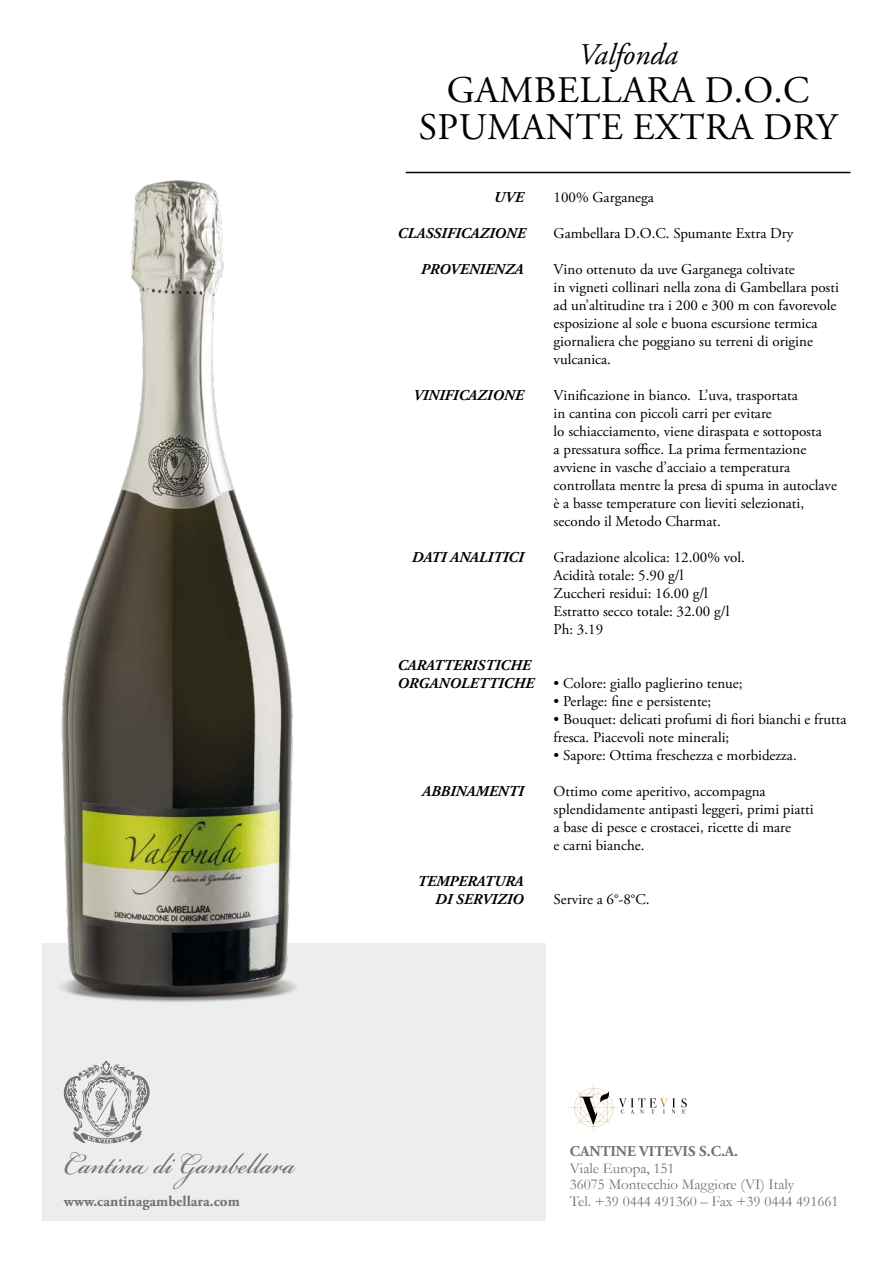
<style>
.page{position:relative;width:893px;height:1263px;background:#fff}
.page>*{position:absolute;margin:0;border:0;box-sizing:border-box;transform-origin:0 0}
.t1{font:45px "Bickham Script Pro";color:#707172;scale:.9 1}
.t2{font:37.5px/37.5px "Adobe Garamond Pro";letter-spacing:.015em;color:#000;text-align:center}
.t3{font:italic 30px "Adobe Garamond Pro";color:#000}
.t4{font:15px/18px "Adobe Garamond Pro";color:#000}
.t5{font:italic 700 15px/18px "Adobe Garamond Pro";color:#000}
.t6{font:15px/16.5px "Garamond";color:#707172}
.t7{font:700 15px "Adobe Garamond Pro";color:#707172}
</style>
<div class="page">
<div style="left:43px;top:943px;width:503px;height:277px;background:#eceded"></div>
<svg style="left:64px;top:1060px;width:86px;height:83px"></svg>
<svg style="left:570px;top:1083px;width:105px;height:48px"></svg>
<svg style="left:681px;top:1098px;width:6px;height:15px"></svg>
<hr style="left:406px;top:172px;width:444px;height:1px;background:#000">
<img style="left:42px;top:180px;width:255px;height:846px">
<h1 class="t1" style="left:64px;top:1131px;width:260px">Cantina di Gambellara</h1>
<p class="t7" style="left:64px;top:1192px;width:177px">www.cantinagambellara.com</p>
<h3 class="t3" style="left:578px;top:37px;width:101px">Valfonda</h3>
<h2 class="t2" style="left:419px;top:72px;width:420px">GAMBELLARA D.O.C<br>SPUMANTE EXTRA DRY</h2>
<p class="t5" style="left:494px;top:188px;width:31px">UVE</p>
<p class="t4" style="left:554px;top:189px;width:102px">100% Garganega</p>
<p class="t5" style="left:398px;top:224px;width:130px">CLASSIFICAZIONE</p>
<p class="t4" style="left:554px;top:225px;width:241px">Gambellara D.O.C. Spumante Extra Dry</p>
<p class="t5" style="left:421px;top:260px;width:104px">PROVENIENZA</p>
<p class="t4" style="left:554px;top:261px;width:287px">Vino ottenuto da uve Garganega coltivate<br>in vigneti collinari nella zona di Gambellara posti ad un’altitudine tra i 200 e 300 m con favorevole esposizione al sole e buona escursione termica giornaliera che poggiano su terreni di origine vulcanica.</p>
<p class="t5" style="left:413px;top:386px;width:112px">VINIFICAZIONE</p>
<p class="t4" style="left:554px;top:387px;width:285px">Vinificazione in bianco. L’uva, trasportata<br>in cantina con piccoli carri per evitare<br>lo schiacciamento, viene diraspata e sottoposta<br>a pressatura soffice. La prima fermentazione avviene in vasche d’acciaio a temperatura controllata mentre la presa di spuma in autoclave è a basse temperature con lieviti selezionati, secondo il Metodo Charmat.</p>
<p class="t5" style="left:412px;top:548px;width:113px">DATI ANALITICI</p>
<p class="t4" style="left:554px;top:549px;width:193px">Gradazione alcolica: 12.00% vol.<br>Acidità totale: 5.90 g/l<br>Zuccheri residui: 16.00 g/l<br>Estratto secco totale: 32.00 g/l<br>Ph: 3.19</p>
<p class="t5" style="left:398px;top:656px;width:138px">CARATTERISTICHE<br>ORGANOLETTICHE</p>
<p class="t4" style="left:554px;top:675px;width:191px">• Colore: giallo paglierino tenue;</p>
<p class="t4" style="left:554px;top:693px;width:159px">• Perlage: fine e persistente;</p>
<p class="t4" style="left:554px;top:711px;width:294px">• Bouquet: delicati profumi di fiori bianchi e frutta fresca. Piacevoli note minerali;</p>
<p class="t4" style="left:554px;top:747px;width:245px">• Sapore: Ottima freschezza e morbidezza.</p>
<p class="t5" style="left:422px;top:782px;width:103px">ABBINAMENTI</p>
<p class="t4" style="left:554px;top:783px;width:261px">Ottimo come aperitivo, accompagna splendidamente antipasti leggeri, primi piatti a base di pesce e crostacei, ricette di mare<br>e carni bianche.</p>
<p class="t5" style="left:417px;top:872px;width:108px;text-align:right">TEMPERATURA<br>DI SERVIZIO</p>
<p class="t4" style="left:554px;top:891px;width:98px">Servire a 6°-8°C.</p>
<p class="t7" style="left:570px;top:1143px;width:170px">CANTINE VITEVIS S.C.A.</p>
<p class="t6" style="left:570px;top:1159px;width:270px">Viale Europa, 151<br>36075 Montecchio Maggiore (VI) Italy<br>Tel. +39 0444 491360 – Fax +39 0444 491661</p>
</div>
